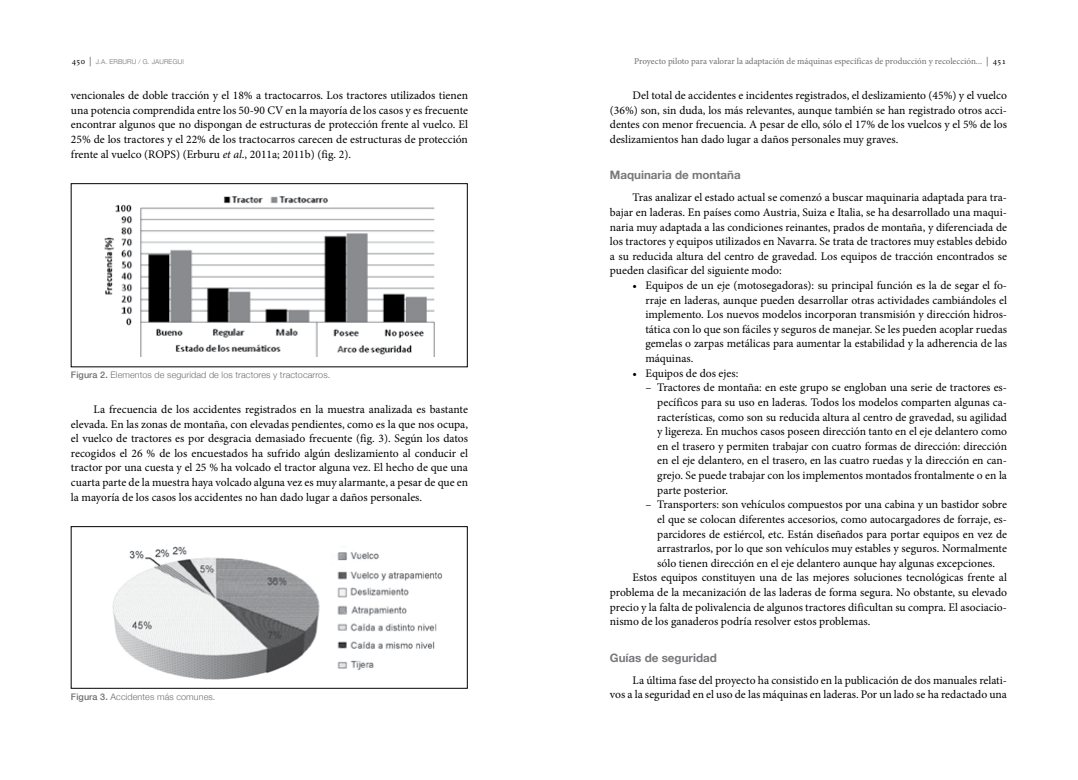
<style>
.page{position:relative;width:1078px;height:780px;background:#fff}
.page>*{position:absolute;margin:0;border:0;box-sizing:border-box;transform-origin:0 0}
.t1{font:11.6px/14.6px "Minion Pro";color:#000;text-align:justify}
.t2{font:700 11.6px "Helvetica Neue";color:#77787b}
.t3{font:9px "Minion Pro";color:#6d6e71}
.t4{font:300 9px "Helvetica Neue";letter-spacing:.01em;color:#6d6e71}
.t5{font:300 6.6px "Helvetica Neue";letter-spacing:.02em;color:#6d6e71}
.s1{font-family:"Minion Pro";font-weight:400;font-size:9px;color:#000}
.s2{color:#000}
.s3{font-style:italic}
.s4{font-weight:500}
</style>
<div class="page">
<img style="left:104px;top:196px;width:331px;height:161px">
<div style="left:71px;top:183px;width:396px;height:184px;border:1px solid #000"></div>
<img style="left:113px;top:546px;width:330px;height:133px">
<div style="left:71px;top:526px;width:396px;height:162px;border:1px solid #000"></div>
<p class="t5" style="left:72px;top:58px;width:113px"><span class="s1">450</span> J.A. ERBURU / G. JAUREGUI</p>
<p class="t3" style="left:634px;top:55px;width:373px">Proyecto piloto para valorar la adaptación de máquinas específicas de producción y recolección... <span class="s2">451</span></p>
<p class="t1" style="left:71px;top:88px;width:398px">vencionales de doble tracción y el 18% a tractocarros. Los tractores utilizados tienen una potencia comprendida entre los 50-90 CV en la mayoría de los casos y es frecuente encontrar algunos que no dispongan de estructuras de protección frente al vuelco. El 25% de los tractores y el 22% de los tractocarros carecen de estructuras de protección frente al vuelco (ROPS) (Erburu <span class="s3">et al</span>., 2011a; 2011b) (fig. 2).</p>
<p class="t1" style="left:609px;top:88px;width:398px;text-indent:23px">Del total de accidentes e incidentes registrados, el deslizamiento (45%) y el vuelco (36%) son, sin duda, los más relevantes, aunque también se han registrado otros acci&shy;dentes con menor frecuencia. A pesar de ello, sólo el 17% de los vuelcos y el 5% de los deslizamientos han dado lugar a daños personales muy graves.</p>
<p class="t2" style="left:609px;top:168px;width:132px">Maquinaria de montaña</p>
<p class="t1" style="left:609px;top:190px;width:398px;text-indent:23px">Tras analizar el estado actual se comenzó a buscar maquinaria adaptada para tra&shy;bajar en laderas. En países como Austria, Suiza e Italia, se ha desarrollado una maqui&shy;naria muy adaptada a las condiciones reinantes, prados de montaña, y diferenciada de los tractores y equipos utilizados en Navarra. Se trata de tractores muy estables debido a su reducida altura del centro de gravedad. Los equipos de tracción encontrados se pueden clasificar del siguiente modo:</p>
<p class="t1" style="left:645px;top:278px;width:363px;text-indent:-13px">• Equipos de un eje (motosegadoras): su principal función es la de segar el fo&shy;rraje en laderas, aunque pueden desarrollar otras actividades cambiándoles el implemento. Los nuevos modelos incorporan transmisión y dirección hidros&shy;tática con lo que son fáciles y seguros de manejar. Se les pueden acoplar ruedas gemelas o zarpas metálicas para aumentar la estabilidad y la adherencia de las máquinas.</p>
<p class="t1" style="left:632px;top:366px;width:107px">• Equipos de dos ejes:</p>
<p class="t1" style="left:657px;top:380px;width:351px;text-indent:-12px">– Tractores de montaña: en este grupo se engloban una serie de tractores es&shy;pecíficos para su uso en laderas. Todos los modelos comparten algunas ca&shy;racterísticas, como son su reducida altura al centro de gravedad, su agilidad y ligereza. En muchos casos poseen dirección tanto en el eje delantero como en el trasero y permiten trabajar con cuatro formas de dirección: dirección en el eje delantero, en el trasero, en las cuatro ruedas y la dirección en can&shy;grejo. Se puede trabajar con los implementos montados frontalmente o en la parte posterior.</p>
<p class="t1" style="left:645px;top:497px;width:363px">– Transporters: son vehículos compuestos por una cabina y un bastidor sobre</p>
<p class="t1" style="left:657px;top:512px;width:351px">el que se colocan diferentes accesorios, como autocargadores de forraje, es-</p>
<p class="t1" style="left:657px;top:526px;width:351px">parcidores de estiércol, etc. Están diseñados para portar equipos en vez de</p>
<p class="t1" style="left:657px;top:541px;width:351px">arrastrarlos, por lo que son vehículos muy estables y seguros. Normalmente</p>
<p class="t1" style="left:657px;top:556px;width:339px">sólo tienen dirección en el eje delantero aunque hay algunas excepciones.</p>
<p class="t1" style="left:632px;top:570px;width:376px">Estos equipos constituyen una de las mejores soluciones tecnológicas frente al</p>
<p class="t1" style="left:609px;top:585px;width:398px">problema de la mecanización de las laderas de forma segura. No obstante, su elevado</p>
<p class="t1" style="left:609px;top:599px;width:398px">precio y la falta de polivalencia de algunos tractores dificultan su compra. El asociacio-</p>
<p class="t1" style="left:609px;top:614px;width:262px">nismo de los ganaderos podría resolver estos problemas.</p>
<p class="t2" style="left:609px;top:650px;width:108px">Guías de seguridad</p>
<p class="t1" style="left:609px;top:672px;width:398px;text-align:right">La última fase del proyecto ha consistido en la publicación de dos manuales relati-<br>vos a la seguridad en el uso de las máquinas en laderas. Por un lado se ha redactado una</p>
<p class="t4" style="left:71px;top:370px;width:261px"><span class="s4">Figura 2.</span> Elementos de seguridad de los tractores y tractocarros.</p>
<p class="t1" style="left:71px;top:402px;width:398px;text-indent:23px">La frecuencia de los accidentes registrados en la muestra analizada es bastante elevada. En las zonas de montaña, con elevadas pendientes, como es la que nos ocupa, el vuelco de tractores es por desgracia demasiado frecuente (fig. 3). Según los datos recogidos el 26 % de los encuestados ha sufrido algún deslizamiento al conducir el tractor por una cuesta y el 25 % ha volcado el tractor alguna vez. El hecho de que una cuarta parte de la muestra haya volcado alguna vez es muy alarmante, a pesar de que en la mayoría de los casos los accidentes no han dado lugar a daños personales.</p>
<p class="t4" style="left:71px;top:691px;width:146px"><span class="s4">Figura 3.</span> Accidentes más comunes.</p>
</div>
